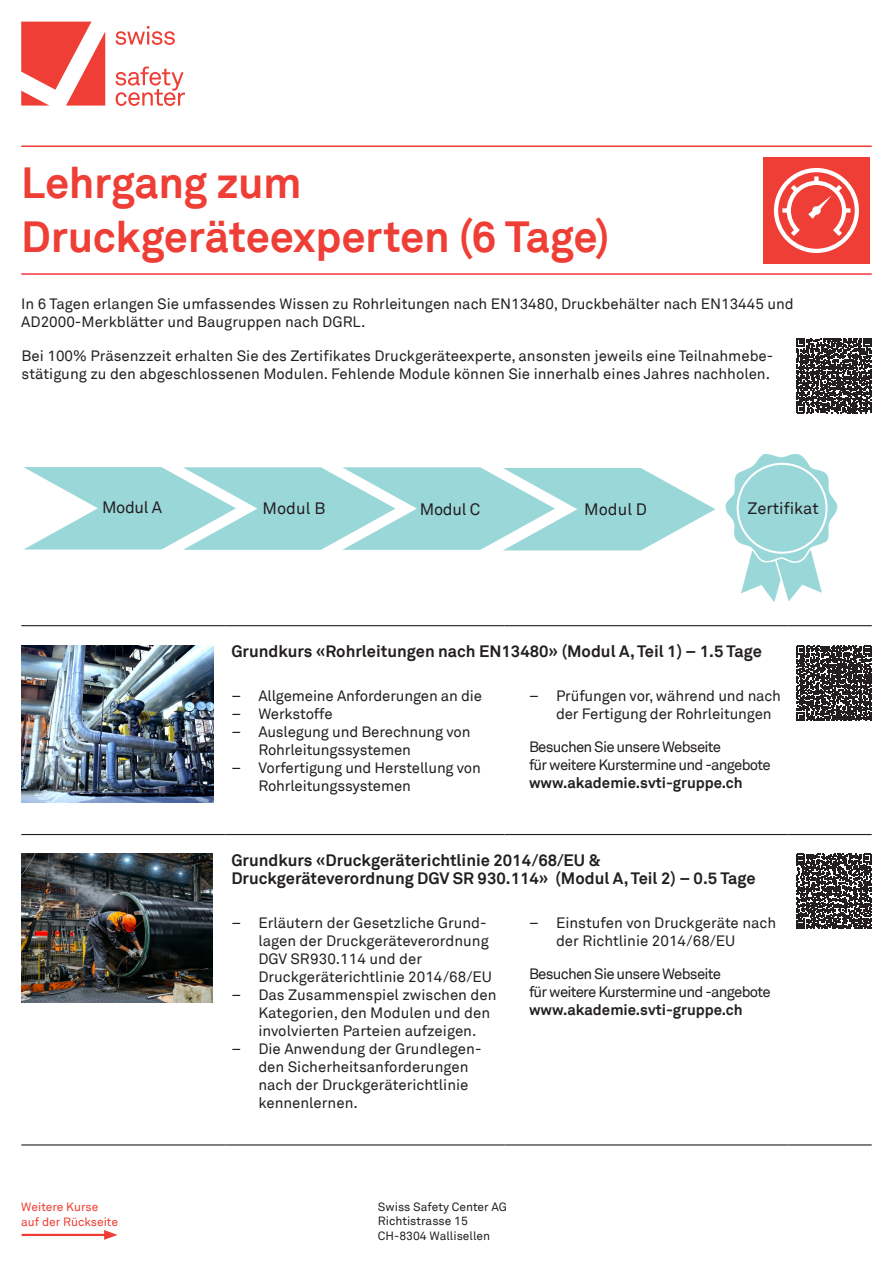
<style>
.page{position:relative;width:893px;height:1263px;background:#fff}
.page>*{position:absolute;margin:0;border:0;box-sizing:border-box;transform-origin:0 0}
.RUBRIK{font:700 43.5px/54px "Akkurat TT";letter-spacing:-.01em;color:#ee3e35}
.t1{font:700 16.5px/18px "Akkurat TT";color:#231f20}
.t2{font:16.5px "Akkurat TT";color:#231f20}
.Aufzählung{font:15px/18px "Akkurat TT";color:#231f20}
.Aufzählung-2{font:15px/18px "Akkurat TT";letter-spacing:-.05em;color:#231f20}
.t3{font:12px "Akkurat TT";color:#231f20}
.t4{font:12px "Akkurat TT";color:#ee3e35}
.s1{font-weight:700}
</style>
<div class="page">
<svg style="left:21px;top:22px;width:84px;height:84px"></svg>
<svg style="left:116px;top:26px;width:59px;height:19px"></svg>
<svg style="left:116px;top:67px;width:69px;height:39px"></svg>
<hr style="left:21px;top:145px;width:851px;height:2px;background:#ee3e35">
<hr style="left:21px;top:273px;width:851px;height:2px;background:#fb333e">
<div style="left:763px;top:157px;width:107px;height:107px;background:#ee3e35"></div>
<svg style="left:774px;top:168px;width:85px;height:85px"></svg>
<hr style="left:21px;top:625px;width:204px;height:1px;background:#231f20">
<hr style="left:225px;top:625px;width:280px;height:1px;background:#231f20">
<svg style="left:505px;top:625px;width:18px;height:1px"></svg>
<hr style="left:523px;top:625px;width:265px;height:1px;background:#231f20">
<hr style="left:788px;top:625px;width:84px;height:1px;background:#231f20">
<hr style="left:21px;top:834px;width:204px;height:1px;background:#231f20">
<hr style="left:225px;top:834px;width:280px;height:1px;background:#231f20">
<svg style="left:505px;top:834px;width:18px;height:1px"></svg>
<hr style="left:523px;top:834px;width:265px;height:1px;background:#231f20">
<hr style="left:788px;top:834px;width:84px;height:1px;background:#231f20">
<hr style="left:21px;top:1144px;width:204px;height:1px;background:#231f20">
<hr style="left:225px;top:1144px;width:280px;height:1px;background:#231f20">
<svg style="left:505px;top:1144px;width:18px;height:1px"></svg>
<hr style="left:523px;top:1144px;width:265px;height:1px;background:#231f20">
<hr style="left:788px;top:1144px;width:84px;height:1px;background:#231f20">
<svg style="left:796px;top:646px;width:76px;height:75px"></svg>
<svg style="left:796px;top:854px;width:75px;height:75px"></svg>
<svg style="left:725px;top:454px;width:112px;height:148px"></svg>
<svg style="left:23px;top:467px;width:692px;height:83px"></svg>
<img style="left:21px;top:645px;width:193px;height:158px">
<svg style="left:796px;top:338px;width:76px;height:75px"></svg>
<hr style="left:22px;top:1234px;width:86px;height:2px;background:#ee3e35">
<svg style="left:104px;top:1230px;width:14px;height:10px"></svg>
<img style="left:21px;top:854px;width:192px;height:149px">
<p class="RUBRIK" style="left:21px;top:155px;width:590px">Lehrgang zum<br>Druckgeräteexperten (6 Tage)</p>
<p class="Aufzählung" style="left:21px;top:295px;width:774px">In 6 Tagen erlangen Sie umfassendes Wissen zu Rohrleitungen nach EN13480, Druckbehälter nach EN13445 und<br>AD2000-Merkblätter und Baugruppen nach DGRL.</p>
<p class="Aufzählung" style="left:22px;top:347px;width:753px">Bei 100% Präsenzzeit erhalten Sie des Zertifikates Druckgeräteexperte, ansonsten jeweils eine Teilnahmebe&shy;stätigung zu den abgeschlossenen Modulen. Fehlende Module können Sie innerhalb eines Jahres nachholen.</p>
<p class="t2" style="left:102px;top:498px;width:62px">Modul A</p>
<p class="t2" style="left:263px;top:498px;width:64px">Modul B</p>
<p class="t2" style="left:420px;top:500px;width:62px">Modul C</p>
<p class="t2" style="left:584px;top:500px;width:64px">Modul D</p>
<p class="t2" style="left:747px;top:498px;width:73px">Zertifikat</p>
<p class="t1" style="left:231px;top:642px;width:532px">Grundkurs «Rohrleitungen nach EN13480» (Modul A, Teil 1) – 1.5 Tage</p>
<p class="Aufzählung" style="left:231px;top:687px;width:252px">– Allgemeine Anforderungen an die</p>
<p class="Aufzählung" style="left:231px;top:705px;width:103px">– Werkstoffe</p>
<p class="Aufzählung" style="left:258px;top:723px;width:214px;text-indent:-27px">– Auslegung und Berechnung von<br>Rohrleitungssystemen</p>
<p class="Aufzählung" style="left:258px;top:759px;width:224px;text-indent:-27px">– Vorfertigung und Herstellung von<br>Rohrleitungssystemen</p>
<p class="Aufzählung" style="left:556px;top:687px;width:226px;text-indent:-27px">– Prüfungen vor, während und nach der Fertigung der Rohrleitungen</p>
<p class="Aufzählung-2" style="left:529px;top:737px;width:243px">Besuchen Sie unsere Webseite<br>für weitere Kurstermine und -angebote <span class="s1">www.akademie.svti-gruppe.ch</span></p>
<p class="t4" style="left:21px;top:1200px;width:79px">Weitere Kurse</p>
<p class="t4" style="left:21px;top:1215px;width:98px">auf der Rückseite</p>
<p class="t1" style="left:231px;top:851px;width:526px">Grundkurs «Druckgeräterichtlinie 2014/68/EU &amp;<br>Druckgeräteverordnung DGV SR 930.114» (Modul A, Teil 2) – 0.5 Tage</p>
<p class="Aufzählung" style="left:258px;top:914px;width:235px;text-indent:-27px">– Erläutern der Gesetzliche Grund&shy;lagen der Druckgeräteverordnung<br>DGV SR930.114 und der<br>Druckgeräterichtlinie 2014/68/EU</p>
<p class="Aufzählung" style="left:258px;top:986px;width:240px;text-indent:-27px">– Das Zusammenspiel zwischen den<br>Kategorien, den Modulen und den involvierten Parteien aufzeigen.</p>
<p class="Aufzählung" style="left:258px;top:1040px;width:225px;text-indent:-27px">– Die Anwendung der Grundlegen&shy;den Sicherheitsanforderungen nach der Druckgeräterichtlinie kennenlernen.</p>
<p class="Aufzählung" style="left:556px;top:914px;width:222px;text-indent:-27px">– Einstufen von Druckgeräte nach der Richtlinie 2014/68/EU</p>
<p class="Aufzählung-2" style="left:529px;top:964px;width:243px">Besuchen Sie unsere Webseite<br>für weitere Kurstermine und -angebote <span class="s1">www.akademie.svti-gruppe.ch</span></p>
<p class="t3" style="left:378px;top:1200px;width:131px">Swiss Safety Center AG</p>
<p class="t3" style="left:378px;top:1214px;width:91px">Richtistrasse 15</p>
<p class="t3" style="left:378px;top:1229px;width:114px">CH-8304 Wallisellen</p>
</div>
